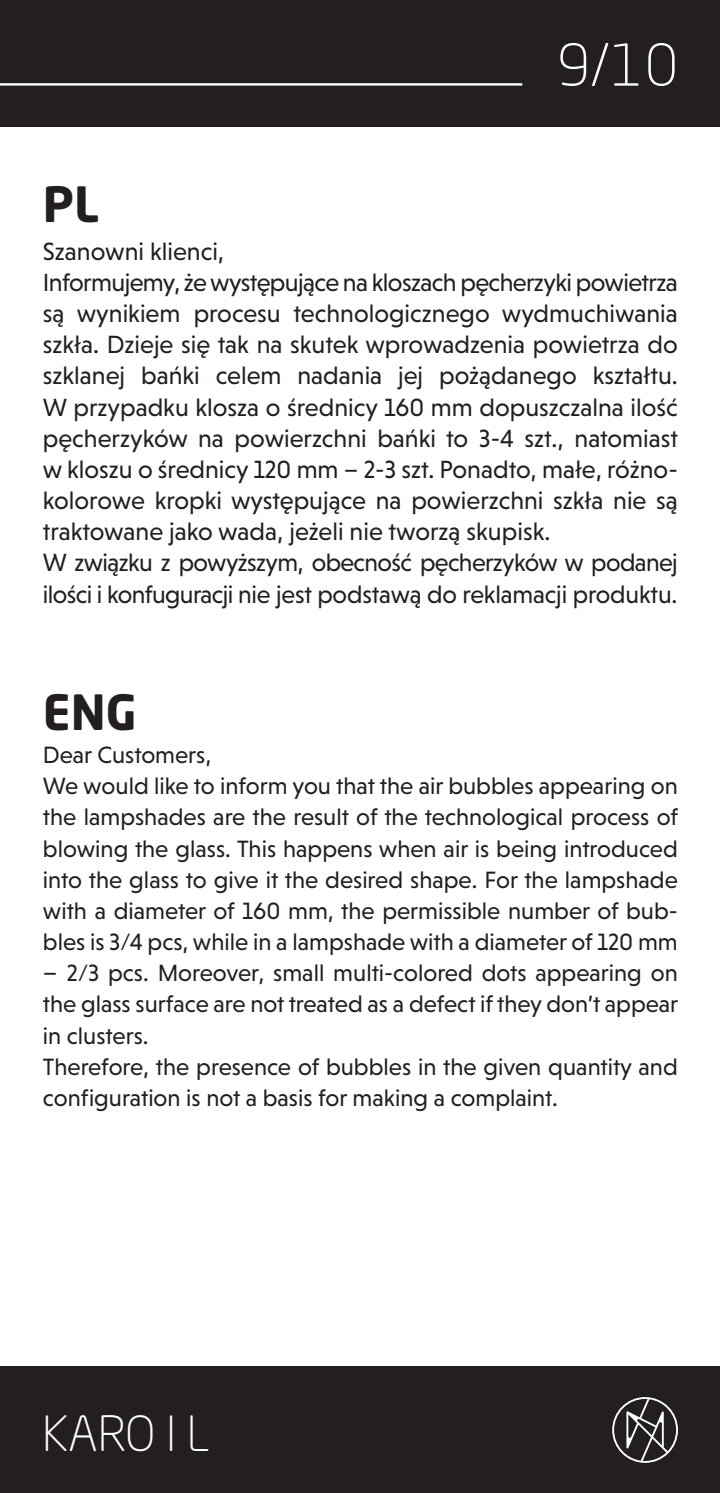
<style>
.page{position:relative;width:720px;height:1493px;background:#fff}
.page>*{position:absolute;margin:0;border:0;box-sizing:border-box;transform-origin:0 0}
.t1{font:300 57px "Neo Sans W1 G";color:#fff}
.t2{font:300 48px "Neo Sans W1 G";color:#fff}
.t3{font:700 48px "Neo Sans W1 G";color:#231f20}
.t4{font:25.35px/31.2px "Niveau Grotesk";color:#231f20}
.t5{font:24px/31.2px "Niveau Grotesk";color:#231f20}
.s1{font-size:25.35px}
</style>
<div class="page">
<div style="left:0;top:0;width:720px;height:126px;background:#231f20"></div>
<div style="left:0;top:1366px;width:720px;height:126px;background:#231f20"></div>
<hr style="left:0;top:83px;width:522px;height:3px;background:#fff">
<svg style="left:612px;top:1397px;width:66px;height:65px"></svg>
<h1 class="t1" style="left:557px;top:30px;width:123px">9/10</h1>
<p class="t3" style="left:43px;top:173px;width:58px">PL</p>
<p class="t4" style="left:43px;top:235px;width:637px">Szanowni klienci,<br>Informujemy, że występujące na kloszach pęcherzyki powietrza są wynikiem procesu technologicznego wydmuchiwania szkła. Dzieje się tak na skutek wprowadzenia powietrza do szklanej bańki celem nadania jej pożądanego kształtu.<br>W przypadku klosza o średnicy 160 mm dopuszczalna ilość pęcherzyków na powierzchni bańki to 3-4 szt., natomiast w kloszu o średnicy 120 mm – 2-3 szt. Ponadto, małe, różno&shy;kolorowe kropki występujące na powierzchni szkła nie są traktowane jako wada, jeżeli nie tworzą skupisk.<br>W związku z powyższym, obecność pęcherzyków w podanej ilości i konfuguracji nie jest podstawą do reklamacji produktu.</p>
<p class="t3" style="left:43px;top:681px;width:95px">ENG</p>
<p class="t5" style="left:43px;top:739px;width:637px">Dear Customers,<br>We would like to inform you that the air bubbles appearing on the lampshades are the result of the technological process of blowing the glass. This happens when air is being introduced into the glass to give it the desired shape. For the lampshade with a diameter of 160 mm, the permissible number of bub&shy;bles is 3/4 pcs, while in a lampshade with a diameter of 120 mm</p>
<p class="t5" style="left:43px;top:957px;width:637px"><span class="s1">–</span> 2/3 pcs. Moreover, small multi-colored dots appearing on the glass surface are not treated as a defect if they don’t appear in clusters.<br>Therefore, the presence of bubbles in the given quantity and configuration is not a basis for making a complaint.</p>
<h2 class="t2" style="left:42px;top:1403px;width:170px">KARO I L</h2>
</div>
